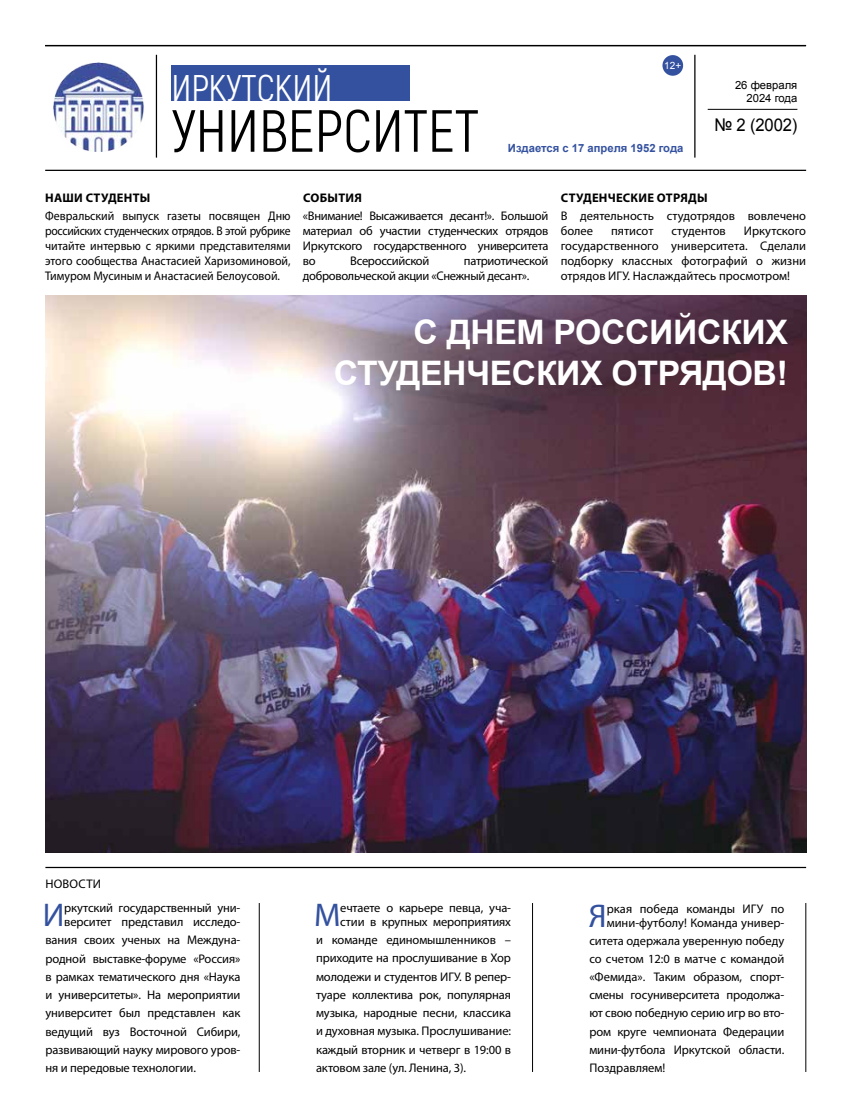
<style>
.page{position:relative;width:851px;height:1117px;background:#fff}
.page>*{position:absolute;margin:0;border:0;box-sizing:border-box;transform-origin:0 0}
.t1{font:59.38px "Akrobat";color:#000}
.t2{font:37.12px "Akrobat";color:#fff}
.t3{font:700 33.75px/40.5px "Arial";letter-spacing:-.01em;color:#fff;text-align:right}
.t4{font:32.88px "Myriad Pro";color:#33519f}
.t5{font:17.5px "Arial";color:#000;scale:.95 1}
.t6{font:12.5px/18.2px "Myriad Pro";letter-spacing:-.01em;color:#000;text-align:justify}
.t7{font:12.5px/15px "Myriad Pro";letter-spacing:-.01em;color:#000;text-align:justify;scale:.95 1}
.t8{font:700 12.5px "Myriad Pro";letter-spacing:.02em;color:#000}
.t9{font:12.5px "Myriad Pro";letter-spacing:.02em;color:#000}
.t10{font:700 11.25px "Arial";color:#33519f}
.t11{font:11.25px "Arial";color:#000}
.t12{font:10px "Arial";color:#fff}
</style>
<div class="page">
<img style="left:45px;top:295px;width:761px;height:557px">
<div style="left:171px;top:66px;width:239px;height:35px;background:#33519f"></div>
<hr style="left:45px;top:866px;width:761px;height:1px;background:#000">
<hr style="left:45px;top:45px;width:761px;height:1px;background:#000">
<hr style="left:694px;top:55px;width:1px;height:102px;background:#000">
<hr style="left:156px;top:55px;width:1px;height:102px;background:#000">
<hr style="left:707px;top:109px;width:90px;height:1px;background:#000">
<hr style="left:45px;top:170px;width:761px;height:1px;background:#000">
<img style="left:54px;top:62px;width:90px;height:90px">
<hr style="left:259px;top:902px;width:1px;height:169px;background:#000">
<hr style="left:532px;top:902px;width:1px;height:169px;background:#000">
<hr style="left:805px;top:902px;width:1px;height:169px;background:#000">
<div style="left:662px;top:55px;width:21px;height:21px;background:#33519f;border-radius:50%"></div>
<h2 class="t2" style="left:171px;top:65px;width:162px">ИРКУТСКИЙ</h2>
<h1 class="t1" style="left:172px;top:95px;width:308px">УНИВЕРСИТЕТ</h1>
<p class="t12" style="left:664px;top:59px;width:18px">12+</p>
<p class="t10" style="left:508px;top:140px;width:177px">Издается с 17 апреля 1952 года</p>
<p class="t11" style="left:735px;top:78px;width:64px">26 февраля</p>
<p class="t11" style="left:746px;top:91px;width:52px">2024 года</p>
<h3 class="t5" style="left:714px;top:113px;width:89px">№ 2 (2002)</h3>
<p class="t8" style="left:45px;top:189px;width:107px">НАШИ СТУДЕНТЫ</p>
<p class="t7" style="left:45px;top:208px;width:260px">Февральский выпуск газеты посвящен Дню российских студенческих отрядов. В этой рубрике читайте интервью с яркими представителями этого сообщества Анастасией Харизоминовой, Тимуром Мусиным и Анастасией Белоусовой.</p>
<p class="t8" style="left:303px;top:189px;width:60px">СОБЫТИЯ</p>
<p class="t6" style="left:303px;top:208px;width:247px;line-height:15px">«Внимание! Высаживается десант!». Большой материал об участии студенческих отрядов Иркутского государственного университета во</p>
<p class="t6" style="left:303px;top:253px;width:247px;line-height:15px;text-indent:161px">патриотической добровольческой акции «Снежный десант».</p>
<p class="t6" style="left:350px;top:251px;width:81px">Всероссийской</p>
<p class="t8" style="left:560px;top:189px;width:148px">СТУДЕНЧЕСКИЕ ОТРЯДЫ</p>
<p class="t6" style="left:560px;top:208px;width:247px;line-height:15px">В деятельность студотрядов вовлечено более</p>
<p class="t6" style="left:560px;top:223px;width:247px;line-height:15px;text-indent:183px">Иркутского государственного университета. Сделали подборку классных фотографий о жизни отрядов ИГУ. Наслаждайтесь просмотром!</p>
<p class="t6" style="left:611px;top:221px;width:44px">пятисот</p>
<p class="t6" style="left:671px;top:221px;width:56px">студентов</p>
<h3 class="t3" style="left:334px;top:313px;width:455px">С ДНЕМ РОССИЙСКИХ<br>СТУДЕНЧЕСКИХ ОТРЯДОВ!</h3>
<p class="t9" style="left:45px;top:875px;width:57px">НОВОСТИ</p>
<h3 class="t4" style="left:43px;top:894px;width:23px">И</h3>
<p class="t6" style="left:64px;top:900px;width:178px;line-height:13.8px">ркутский государственный уни&shy;верситет представил исследо-</p>
<p class="t6" style="left:45px;top:930px;width:196px">вания своих ученых на Междуна&shy;родной выставке-форуме «Россия» в рамках тематического дня «Наука и университеты». На мероприятии университет был представлен как ведущий вуз Восточной Сибири, развивающий науку мирового уров&shy;ня и передовые технологии.</p>
<h3 class="t4" style="left:314px;top:894px;width:28px">М</h3>
<p class="t6" style="left:340px;top:900px;width:172px;line-height:13.8px">ечтаете о карьере певца, уча&shy;стии в крупных мероприятиях</p>
<p class="t6" style="left:316px;top:930px;width:196px">и команде единомышленников – приходите на прослушивание в Хор молодежи и студентов ИГУ. В репер&shy;туаре коллектива рок, популярная музыка, народные песни, классика и духовная музыка. Прослушивание: каждый вторник и четверг в 19:00 в актовом зале (ул. Ленина, 3).</p>
<h3 class="t4" style="left:588px;top:895px;width:19px">Я</h3>
<p class="t6" style="left:606px;top:901px;width:179px;line-height:13.8px">ркая победа команды ИГУ по мини-футболу! Команда универ-</p>
<p class="t6" style="left:589px;top:931px;width:196px">ситета одержала уверенную победу со счетом 12:0 в матче с командой «Фемида». Таким образом, спорт&shy;смены госуниверситета продолжа&shy;ют свою победную серию игр во вто&shy;ром круге чемпионата Федерации мини-футбола Иркутской области.<br>Поздравляем!</p>
</div>
